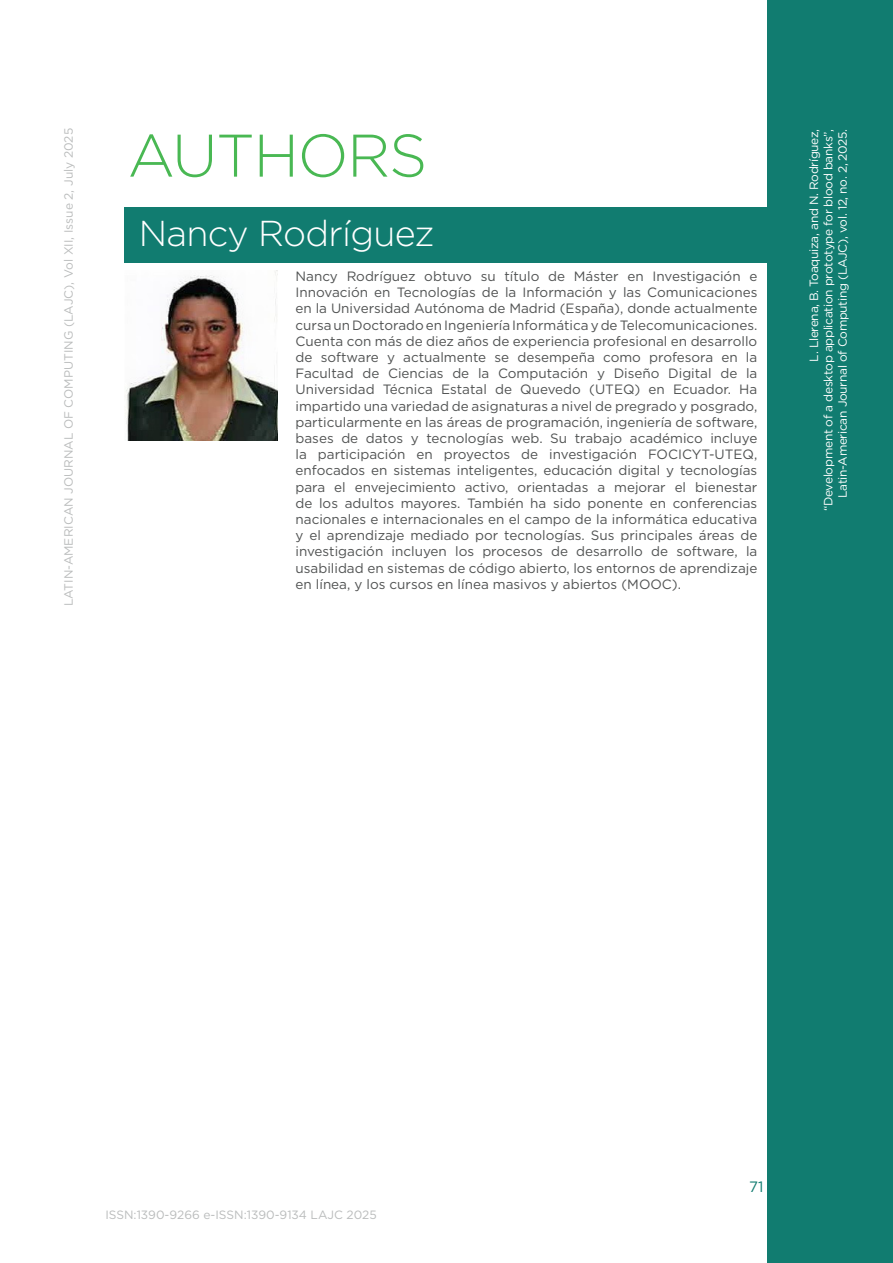
<style>
.page{position:relative;width:893px;height:1263px;background:#fff}
.page>*{position:absolute;margin:0;border:0;box-sizing:border-box;transform-origin:0 0}
.t1{font:300 60px "Gotham";letter-spacing:-.025em;color:#49b853}
.NombreAutor{font:300 36px "Gotham";letter-spacing:-.02em;color:#fff}
.t2{font:15px "Gotham";color:#117c70}
.Biografia{font:13.5px/16.2px "Gotham";color:#505252;text-align:justify}
.membreteAutor{font:12px "Gotham";letter-spacing:-.025em;color:#fff}
.t3{font:12px "Gotham";color:#babcbc}
</style>
<div class="page">
<img style="left:125px;top:270px;width:152px;height:170px">
<div style="left:124px;top:207px;width:659px;height:56px;background:#117c70"></div>
<div style="left:768px;top:0;width:125px;height:1263px;background:#117c70"></div>
<p class="t3" style="left:61px;top:606px;width:480px;rotate:-90deg">LATIN-AMERICAN JOURNAL OF COMPUTING (LAJC), Vol XII, Issue 2, July 2025</p>
<p class="t1" style="left:128px;top:117px;width:301px">AUTHORS</p>
<p class="NombreAutor" style="left:139px;top:210px;width:297px">Nancy Rodríguez</p>
<p class="Biografia" style="left:296px;top:268px;width:463px">Nancy Rodríguez obtuvo su título de Máster en Investigación e Innovación en Tecnologías de la Información y las Comunicaciones en la Universidad Autónoma de Madrid (España), donde actualmente cursa un Doctorado en Ingeniería Informática y de Telecomunicaciones.<br>Cuenta con más de diez años de experiencia profesional en desarrollo de software y actualmente se desempeña como profesora en la Facultad de Ciencias de la Computación y Diseño Digital de la Universidad Técnica Estatal de Quevedo (UTEQ) en Ecuador. Ha impartido una variedad de asignaturas a nivel de pregrado y posgrado, particularmente en las áreas de programación, ingeniería de software, bases de datos y tecnologías web. Su trabajo académico incluye la participación en proyectos de investigación FOCICYT-UTEQ, enfocados en sistemas inteligentes, educación digital y tecnologías para el envejecimiento activo, orientadas a mejorar el bienestar de los adultos mayores. También ha sido ponente en conferencias nacionales e internacionales en el campo de la informática educativa y el aprendizaje mediado por tecnologías. Sus principales áreas de investigación incluyen los procesos de desarrollo de software, la usabilidad en sistemas de código abierto, los entornos de aprendizaje en línea, y los cursos en línea masivos y abiertos (MOOC).</p>
<p class="membreteAutor" style="left:806px;top:362px;width:234px;rotate:-90deg">L. Llerena, B. Toaquiza, and N. Rodríguez,</p>
<p class="membreteAutor" style="left:821px;top:511px;width:384px;rotate:-90deg">“Development of a desktop application prototype for blood banks”,</p>
<p class="membreteAutor" style="left:835px;top:498px;width:371px;rotate:-90deg">Latin-American Journal of Computing (LAJC), vol. 12, no. 2, 2025.</p>
<p class="t3" style="left:105px;top:1207px;width:273px">ISSN:1390-9266 e-ISSN:1390-9134 LAJC 2025</p>
<p class="t2" style="left:749px;top:1177px;width:16px">71</p>
</div>
